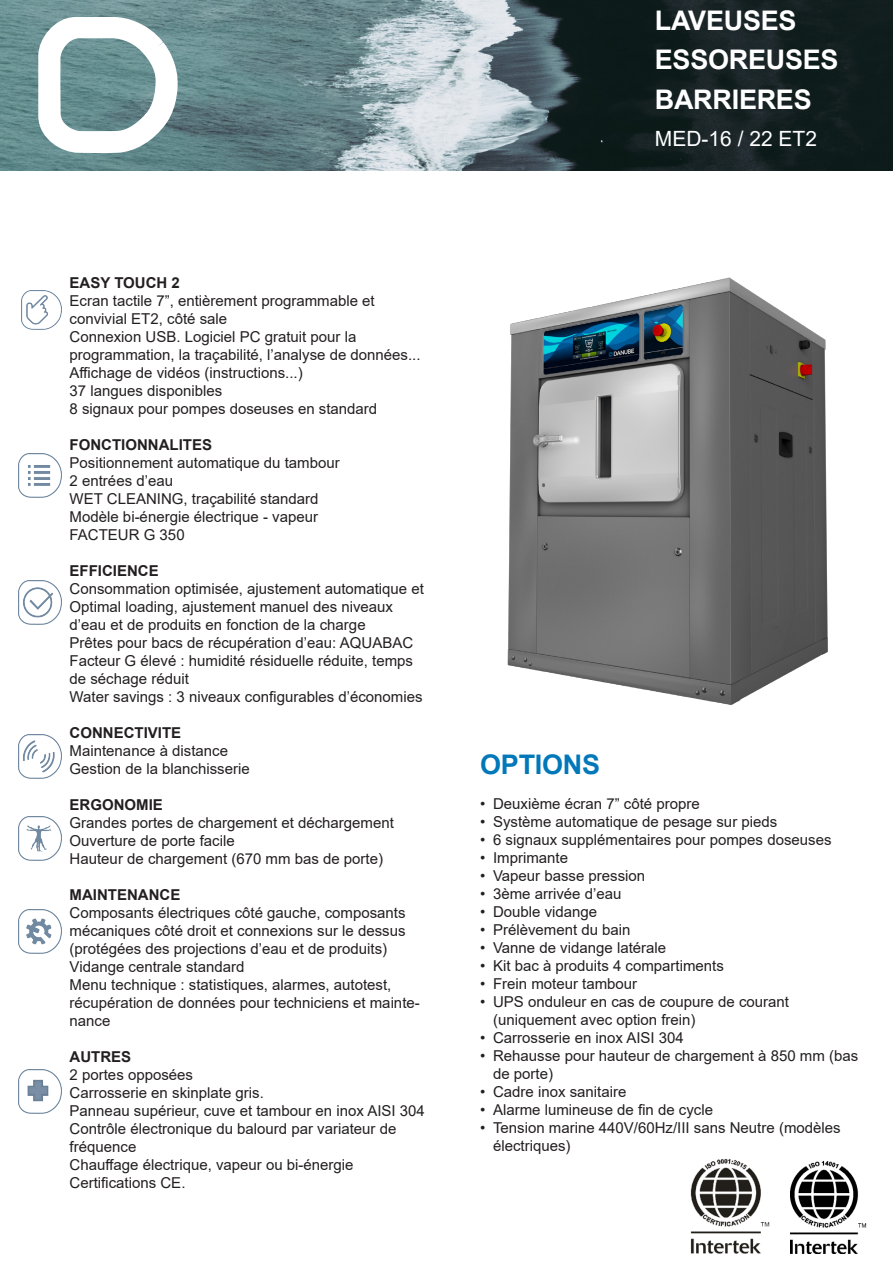
<style>
.page{position:relative;width:893px;height:1263px;background:#fff}
.page>*{position:absolute;margin:0;border:0;box-sizing:border-box;transform-origin:0 0}
.t1{font:700 27px/39.9px "Arial";letter-spacing:-.01em;color:#fff}
.t2{font:700 27px "Arial";letter-spacing:-.01em;color:#0078b9}
.t3{font:21px "Arial";color:#fff}
.t4{font:15px/18px "Arial";color:#231f20}
.t5{font:700 15px "Arial";color:#231f20}
</style>
<div class="page">
<img style="left:0;top:0;width:893px;height:170px">
<svg style="left:31px;top:10px;width:160px;height:150px"></svg>
<img style="left:791px;top:1161px;width:76px;height:92px">
<img style="left:690px;top:1158px;width:80px;height:96px">
<img style="left:507px;top:277px;width:321px;height:428px">
<img style="left:18px;top:454px;width:44px;height:44px">
<img style="left:21px;top:290px;width:41px;height:40px">
<img style="left:18px;top:580px;width:44px;height:44px">
<img style="left:18px;top:735px;width:44px;height:43px">
<img style="left:18px;top:816px;width:44px;height:44px">
<img style="left:18px;top:909px;width:44px;height:44px">
<img style="left:18px;top:1069px;width:44px;height:44px">
<p class="t5" style="left:70px;top:272px;width:112px">EASY TOUCH 2</p>
<p class="t4" style="left:70px;top:291px;width:307px">Ecran tactile 7”, entièrement programmable et</p>
<p class="t4" style="left:70px;top:309px;width:159px">convivial ET2, côté sale</p>
<p class="t4" style="left:70px;top:327px;width:288px">Connexion USB. Logiciel PC gratuit pour la</p>
<p class="t4" style="left:70px;top:345px;width:352px">programmation, la traçabilité, l’analyse de données...</p>
<p class="t4" style="left:70px;top:363px;width:235px">Affichage de vidéos (instructions...)</p>
<p class="t4" style="left:70px;top:381px;width:154px">37 langues disponibles</p>
<p class="t4" style="left:70px;top:399px;width:309px">8 signaux pour pompes doseuses en standard</p>
<p class="t5" style="left:70px;top:434px;width:144px">FONCTIONNALITES</p>
<p class="t4" style="left:70px;top:453px;width:272px">Positionnement automatique du tambour</p>
<p class="t4" style="left:70px;top:471px;width:105px">2 entrées d’eau</p>
<p class="t4" style="left:70px;top:489px;width:250px">WET CLEANING, traçabilité standard</p>
<p class="t4" style="left:70px;top:507px;width:250px">Modèle bi-énergie électrique - vapeur</p>
<p class="t4" style="left:70px;top:525px;width:117px">FACTEUR G 350</p>
<p class="t5" style="left:70px;top:560px;width:91px">EFFICIENCE</p>
<p class="t4" style="left:70px;top:579px;width:356px">Consommation optimisée, ajustement automatique et</p>
<p class="t4" style="left:70px;top:597px;width:325px">Optimal loading, ajustement manuel des niveaux d’eau et de produits en fonction de la charge</p>
<p class="t4" style="left:70px;top:633px;width:345px">Prêtes pour bacs de récupération d’eau: AQUABAC</p>
<p class="t4" style="left:70px;top:651px;width:345px">Facteur G élevé : humidité résiduelle réduite, temps de séchage réduit</p>
<p class="t4" style="left:70px;top:687px;width:354px">Water savings : 3 niveaux configurables d’économies</p>
<p class="t5" style="left:70px;top:722px;width:113px">CONNECTIVITE</p>
<p class="t4" style="left:70px;top:741px;width:160px">Maintenance à distance</p>
<p class="t4" style="left:70px;top:759px;width:182px">Gestion de la blanchisserie</p>
<p class="t5" style="left:70px;top:794px;width:95px">ERGONOMIE</p>
<p class="t4" style="left:70px;top:813px;width:326px">Grandes portes de chargement et déchargement</p>
<p class="t4" style="left:70px;top:831px;width:167px">Ouverture de porte facile</p>
<p class="t4" style="left:70px;top:849px;width:315px">Hauteur de chargement (670 mm bas de porte)</p>
<p class="t5" style="left:70px;top:884px;width:112px">MAINTENANCE</p>
<p class="t4" style="left:70px;top:903px;width:337px;text-align:justify">Composants électriques côté gauche, composants mécaniques côté droit et connexions sur le dessus (protégées des projections d’eau et de produits)</p>
<p class="t4" style="left:70px;top:957px;width:176px">Vidange centrale standard</p>
<p class="t4" style="left:70px;top:975px;width:352px">Menu technique : statistiques, alarmes, autotest, récupération de données pour techniciens et mainte&shy;nance</p>
<p class="t5" style="left:70px;top:1046px;width:63px">AUTRES</p>
<p class="t4" style="left:70px;top:1065px;width:125px">2 portes opposées</p>
<p class="t4" style="left:70px;top:1083px;width:196px">Carrosserie en skinplate gris.</p>
<p class="t4" style="left:70px;top:1101px;width:357px">Panneau supérieur, cuve et tambour en inox AISI 304</p>
<p class="t4" style="left:70px;top:1119px;width:328px">Contrôle électronique du balourd par variateur de</p>
<p class="t4" style="left:70px;top:1137px;width:68px">fréquence</p>
<p class="t4" style="left:70px;top:1155px;width:285px">Chauffage électrique, vapeur ou bi-énergie</p>
<p class="t4" style="left:70px;top:1173px;width:117px">Certifications CE.</p>
<p class="t1" style="left:655px;top:0;width:143px">LAVEUSES</p>
<p class="t1" style="left:655px;top:40px;width:185px">ESSOREUSES<br>BARRIERES</p>
<p class="t3" style="left:655px;top:124px;width:164px">MED-16 / 22 ET2</p>
<p class="t2" style="left:480px;top:746px;width:121px">OPTIONS</p>
<p class="t4" style="left:480px;top:794px;width:221px">• Deuxième écran 7” côté propre</p>
<p class="t4" style="left:480px;top:812px;width:299px">• Système automatique de pesage sur pieds</p>
<p class="t4" style="left:480px;top:830px;width:353px">• 6 signaux supplémentaires pour pompes doseuses</p>
<p class="t4" style="left:480px;top:848px;width:89px">• Imprimante</p>
<p class="t4" style="left:480px;top:866px;width:167px">• Vapeur basse pression</p>
<p class="t4" style="left:480px;top:884px;width:143px">• 3ème arrivée d’eau</p>
<p class="t4" style="left:480px;top:902px;width:118px">• Double vidange</p>
<p class="t4" style="left:480px;top:920px;width:152px">• Prélèvement du bain</p>
<p class="t4" style="left:480px;top:938px;width:187px">• Vanne de vidange latérale</p>
<p class="t4" style="left:480px;top:956px;width:245px">• Kit bac à produits 4 compartiments</p>
<p class="t4" style="left:480px;top:974px;width:158px">• Frein moteur tambour</p>
<p class="t4" style="left:493px;top:992px;width:297px;text-indent:-13px">• UPS onduleur en cas de coupure de courant (uniquement avec option frein)</p>
<p class="t4" style="left:480px;top:1028px;width:205px">• Carrosserie en inox AISI 304</p>
<p class="t4" style="left:493px;top:1046px;width:367px;text-indent:-13px">• Rehausse pour hauteur de chargement à 850 mm (bas de porte)</p>
<p class="t4" style="left:480px;top:1082px;width:148px">• Cadre inox sanitaire</p>
<p class="t4" style="left:480px;top:1100px;width:234px">• Alarme lumineuse de fin de cycle</p>
<p class="t4" style="left:493px;top:1118px;width:349px;text-indent:-13px">• Tension marine 440V/60Hz/III sans Neutre (modèles électriques)</p>
</div>
